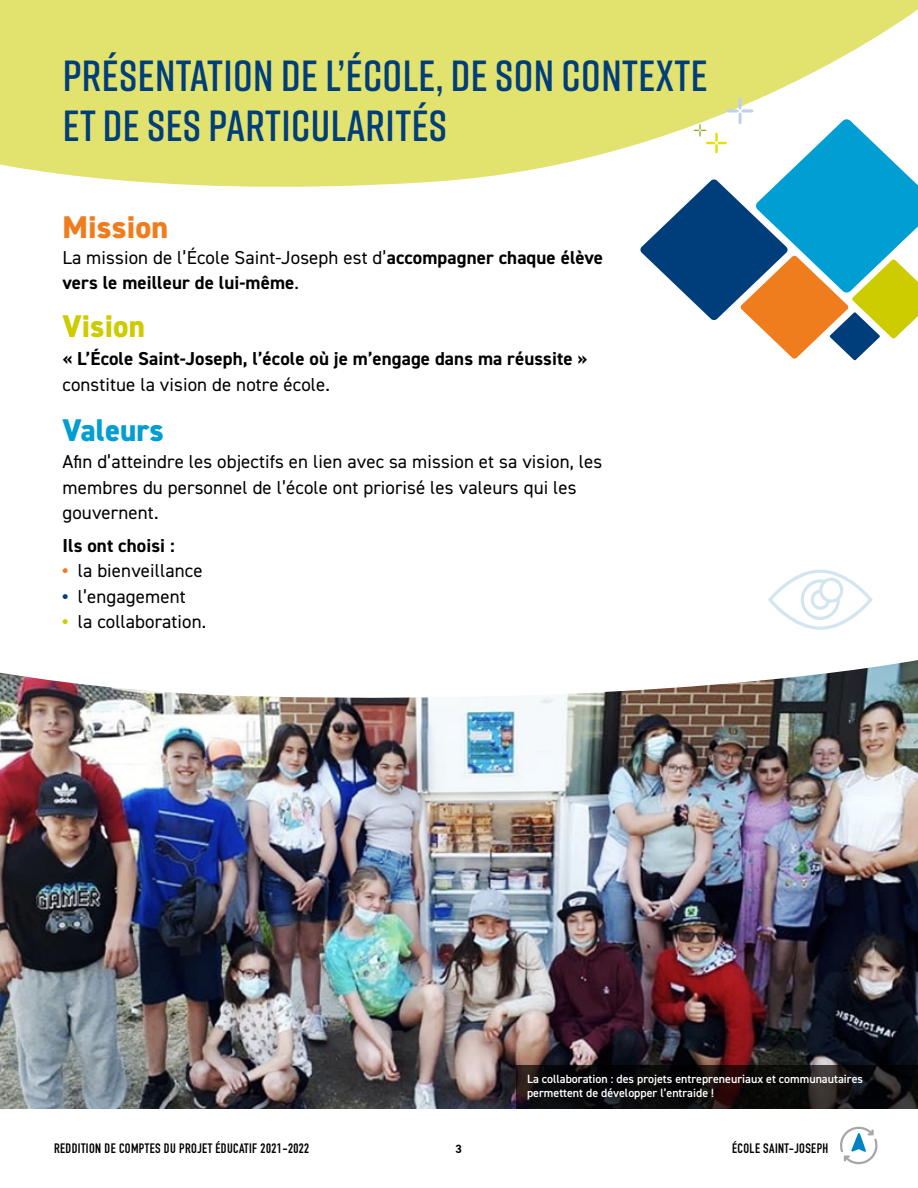
<style>
.page{position:relative;width:918px;height:1188px;background:#fff}
.page>*{position:absolute;margin:0;border:0;box-sizing:border-box;transform-origin:0 0}
.t1{font:600 43.5px/49.5px "Rift";letter-spacing:.01em;color:#003e7a}
.t2{font:800 31.5px "DIN2014";letter-spacing:.005em;color:#ef7d1d}
.t3{font:800 31.5px "DIN2014";letter-spacing:.005em;color:#009ed2}
.t4{font:800 31.5px "DIN2014";letter-spacing:.005em;color:#cc0}
.t5{font:18.75px/25.5px "DIN2014";letter-spacing:.005em;color:#000}
.t6{font:700 18.75px/25.5px "DIN2014";letter-spacing:.005em;color:#000}
.t7{font:700 13.5px "DIN Condensed";letter-spacing:.03em;color:#000}
.t8{font:600 12px/13.5px "DIN2014";color:#fff}
.t9{font:700 12px "DIN2014";color:#000}
.s1{font-weight:400}
.s2{font-weight:800;color:#ef7d1d}
.s3{font-weight:800;color:#003e7b}
.s4{font-weight:800;color:#cc0}
</style>
<div class="page">
<img style="left:0;top:707px;width:918px;height:402px">
<svg style="left:0;top:0;width:918px;height:187px;background:#e4e47a"></svg>
<svg style="left:0;top:569px;width:918px;height:138px"></svg>
<svg style="left:768px;top:570px;width:105px;height:60px"></svg>
<svg style="left:640px;top:98px;width:278px;height:262px"></svg>
<svg style="left:840px;top:1127px;width:38px;height:37px"></svg>
<svg style="left:516px;top:1065px;width:402px;height:44px;background:#110e0f"></svg>
<h1 class="t1" style="left:63px;top:50px;width:646px">PRÉSENTATION DE L’ÉCOLE, DE SON CONTEXTE<br>ET DE SES PARTICULARITÉS</h1>
<h2 class="t2" style="left:63px;top:207px;width:107px">Mission</h2>
<p class="t6" style="left:63px;top:244px;width:542px"><span class="s1">La mission de l’École Saint-Joseph est d’</span>accompagner chaque élève vers le meilleur de lui-même<span class="s1">.</span></p>
<h2 class="t4" style="left:63px;top:306px;width:84px">Vision</h2>
<p class="t6" style="left:63px;top:346px;width:527px">« L’École Saint-Joseph, l’école où je m’engage dans ma réussite »</p>
<p class="t5" style="left:63px;top:371px;width:269px">constitue la vision de notre école.</p>
<h2 class="t3" style="left:63px;top:409px;width:103px">Valeurs</h2>
<p class="t5" style="left:63px;top:449px;width:541px">Afin d’atteindre les objectifs en lien avec sa mission et sa vision, les membres du personnel de l’école ont priorisé les valeurs qui les gouvernent.</p>
<p class="t6" style="left:63px;top:532px;width:114px">Ils ont choisi :</p>
<p class="t5" style="left:63px;top:557px;width:142px"><span class="s2">•</span> la bienveillance</p>
<p class="t5" style="left:63px;top:583px;width:125px"><span class="s3">•</span> l’engagement</p>
<p class="t5" style="left:63px;top:608px;width:145px"><span class="s4">•</span> la collaboration.</p>
<p class="t7" style="left:54px;top:1139px;width:257px">REDDITION DE COMPTES DU PROJET ÉDUCATIF 2021-2022</p>
<p class="t9" style="left:455px;top:1141px;width:8px">3</p>
<p class="t8" style="left:527px;top:1072px;width:338px">La collaboration : des projets entrepreneuriaux et communautaires permettent de développer l’entraide !</p>
<p class="t7" style="left:732px;top:1139px;width:98px">ÉCOLE SAINT-JOSEPH</p>
</div>
